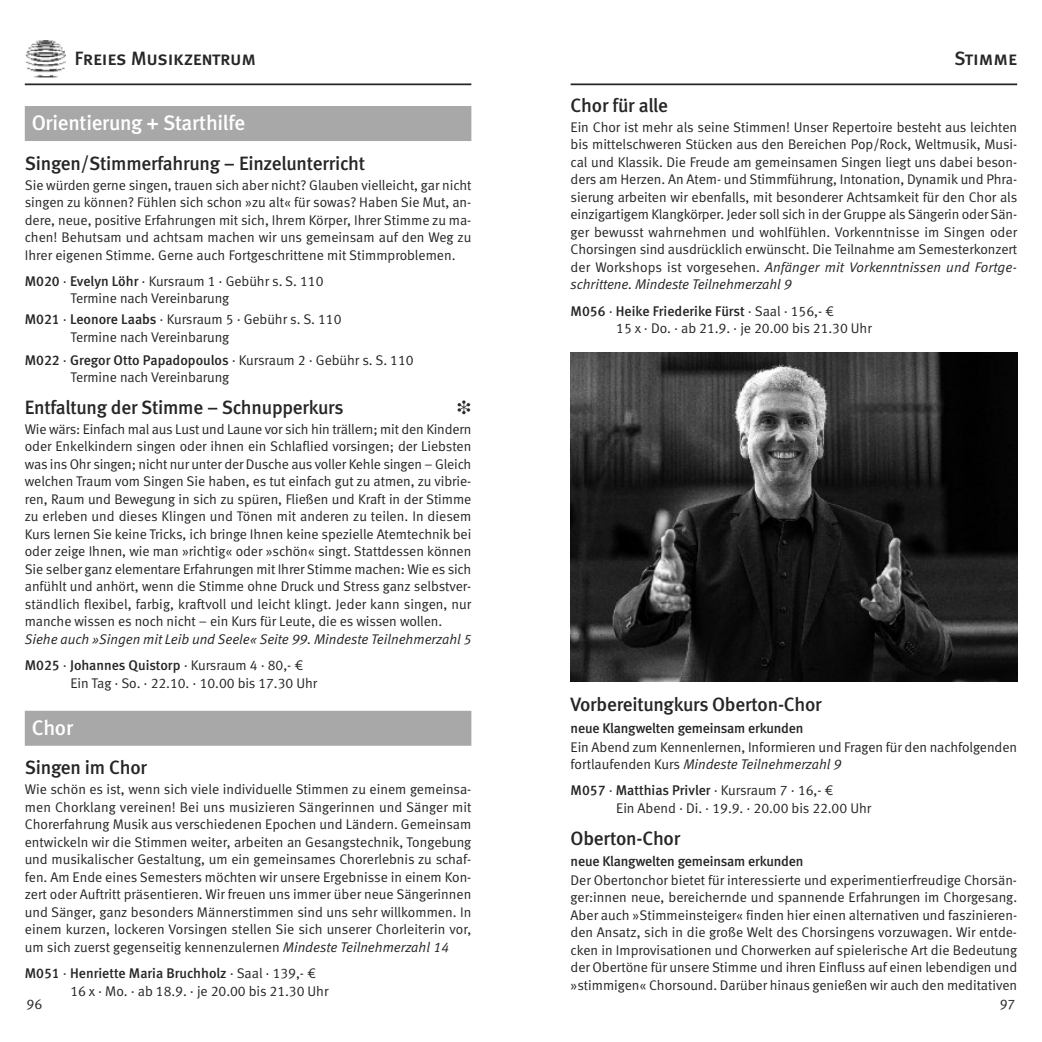
<style>
.page{position:relative;width:1042px;height:1042px;background:#fff}
.page>*{position:absolute;margin:0;border:0;box-sizing:border-box;transform-origin:0 0}
.t1{font:21px "Meta Medium LF";letter-spacing:-.015em;color:#fff}
.t2{font:19.25px "Meta Medium LF";letter-spacing:-.015em;color:#272526}
.t3{font:19.25px "Meta Medium LF Caps";letter-spacing:-.015em;color:#272526}
.t4{font:14px/17.5px "Meta Normal LF";letter-spacing:-.005em;color:#272526;text-align:justify}
.t5{font:14px "Meta Medium LF";letter-spacing:-.005em;color:#272526}
.t6{font:italic 14px "Meta Normal LF";color:#272526}
.s1{font-style:italic}
.s2{font-family:"Meta Normal LF"}
.s3{font-family:"Meta Euro"}
.s4{font-family:"Meta Medium LF"}
</style>
<div class="page">
<hr style="left:570px;top:83px;width:447px;height:2px;background:#272526">
<div style="left:25px;top:106px;width:446px;height:35px;background:#a8a8a8"></div>
<div style="left:25px;top:711px;width:446px;height:35px;background:#a8a8a8"></div>
<img style="left:25px;top:40px;width:40px;height:38px">
<hr style="left:25px;top:83px;width:446px;height:2px;background:#272526">
<img style="left:570px;top:352px;width:447px;height:330px">
<h2 class="t3" style="left:74px;top:51px;width:183px">Freies Musikzentrum</h2>
<h2 class="t3" style="left:954px;top:51px;width:65px">Stimme</h2>
<h2 class="t2" style="left:570px;top:98px;width:99px">Chor für alle</h2>
<p class="t4" style="left:570px;top:119px;width:448px">Ein Chor ist mehr als seine Stimmen! Unser Repertoire besteht aus leichten bis mittelschweren Stücken aus den Bereichen Pop/Rock, Weltmusik, Musi&shy;cal und Klassik. Die Freude am gemeinsamen Singen liegt uns dabei beson&shy;ders am Herzen. An Atem- und Stimmführung, Intonation, Dynamik und Phra&shy;sierung arbeiten wir ebenfalls, mit besonderer Achtsamkeit für den Chor als einzigartigem Klangkörper. Jeder soll sich in der Gruppe als Sängerin oder Sän&shy;ger bewusst wahrnehmen und wohlfühlen. Vorkenntnisse im Singen oder Chorsingen sind ausdrücklich erwünscht. Die Teilnahme am Semesterkonzert der Workshops ist vorgesehen. <span class="s1">Anfänger mit Vorkenntnissen und Fortge&shy;schrittene. Mindeste Teilnehmerzahl 9</span></p>
<p class="t5" style="left:570px;top:305px;width:265px">M056 <span class="s2">·</span> Heike Friederike Fürst <span class="s2">· Saal · 156,-</span> <span class="s3">1</span></p>
<p class="t4" style="left:616px;top:321px;width:257px">15 x · Do. · ab 21.9. · je 20.00 bis 21.30 Uhr</p>
<h1 class="t1" style="left:32px;top:115px;width:215px">Orientierung + Starthilfe</h1>
<h2 class="t2" style="left:25px;top:156px;width:342px">Singen/Stimmerfahrung – Einzelunterricht</h2>
<p class="t4" style="left:25px;top:177px;width:448px">Sie würden gerne singen, trauen sich aber nicht? Glauben vielleicht, gar nicht singen zu können? Fühlen sich schon »zu alt« für sowas? Haben Sie Mut, an&shy;dere, neue, positive Erfahrungen mit sich, Ihrem Körper, Ihrer Stimme zu ma&shy;chen! Behutsam und achtsam machen wir uns gemeinsam auf den Weg zu Ihrer eigenen Stimme. Gerne auch Fortgeschrittene mit Stimmproblemen.</p>
<p class="t4" style="left:70px;top:273px;width:255px;text-indent:-46px"><span class="s4">M020</span> · <span class="s4">Evelyn Löhr</span> · Kursraum 1 · Gebühr s. S. 110<br>Termine nach Vereinbarung</p>
<p class="t4" style="left:70px;top:312px;width:273px;text-indent:-46px"><span class="s4">M021</span> · <span class="s4">Leonore Laabs</span> · Kursraum 5 · Gebühr s. S. 110<br>Termine nach Vereinbarung</p>
<p class="t5" style="left:25px;top:354px;width:390px">M022 <span class="s2">·</span> Gregor Otto Papadopoulos <span class="s2">· Kursraum 2 · Gebühr s. S. 110</span></p>
<p class="t4" style="left:70px;top:369px;width:160px">Termine nach Vereinbarung</p>
<h2 class="t2" style="left:25px;top:400px;width:320px">Entfaltung der Stimme – Schnupperkurs</h2>
<p class="t4" style="left:25px;top:421px;width:448px">Wie wärs: Einfach mal aus Lust und Laune vor sich hin trällern; mit den Kindern oder Enkelkindern singen oder ihnen ein Schlaflied vorsingen; der Liebsten was ins Ohr singen; nicht nur unter der Dusche aus voller Kehle singen – Gleich welchen Traum vom Singen Sie haben, es tut einfach gut zu atmen, zu vibrie&shy;ren, Raum und Bewegung in sich zu spüren, Fließen und Kraft in der Stimme zu erleben und dieses Klingen und Tönen mit anderen zu teilen. In diesem Kurs lernen Sie keine Tricks, ich bringe Ihnen keine spezielle Atemtechnik bei oder zeige Ihnen, wie man »richtig« oder »schön« singt. Stattdessen können Sie selber ganz elementare Erfahrungen mit Ihrer Stimme machen: Wie es sich anfühlt und anhört, wenn die Stimme ohne Druck und Stress ganz selbstver&shy;ständlich flexibel, farbig, kraftvoll und leicht klingt. Jeder kann singen, nur manche wissen es noch nicht – ein Kurs für Leute, die es wissen wollen.</p>
<p class="t6" style="left:25px;top:634px;width:448px">Siehe auch »Singen mit Leib und Seele« Seite 99. Mindeste Teilnehmerzahl 5</p>
<p class="t5" style="left:25px;top:660px;width:280px">M025 <span class="s2">·</span> Johannes Quistorp <span class="s2">· Kursraum 4 · 80,-</span> <span class="s3">1</span></p>
<p class="t4" style="left:70px;top:675px;width:248px">Ein Tag · So. · 22.10. · 10.00 bis 17.30 Uhr</p>
<h1 class="t1" style="left:32px;top:720px;width:43px">Chor</h1>
<h2 class="t2" style="left:25px;top:760px;width:124px">Singen im Chor</h2>
<p class="t4" style="left:25px;top:782px;width:448px">Wie schön es ist, wenn sich viele individuelle Stimmen zu einem gemeinsa&shy;men Chorklang vereinen! Bei uns musizieren Sängerinnen und Sänger mit Chorerfahrung Musik aus verschiedenen Epochen und Ländern. Gemeinsam entwickeln wir die Stimmen weiter, arbeiten an Gesangstechnik, Tongebung und musikalischer Gestaltung, um ein gemeinsames Chorerlebnis zu schaf&shy;fen. Am Ende eines Semesters möchten wir unsere Ergebnisse in einem Kon&shy;zert oder Auftritt präsentieren. Wir freuen uns immer über neue Sängerinnen und Sänger, ganz besonders Männerstimmen sind uns sehr willkommen. In einem kurzen, lockeren Vorsingen stellen Sie sich unserer Chorleiterin vor, um sich zuerst gegenseitig kennenzulernen <span class="s1">Mindeste Teilnehmerzahl 14</span></p>
<p class="t5" style="left:25px;top:968px;width:293px">M051 <span class="s2">·</span> Henriette Maria Bruchholz <span class="s2">· Saal · 139,-</span> <span class="s3">1</span></p>
<p class="t4" style="left:70px;top:983px;width:259px">16 x · Mo. · ab 18.9. · je 20.00 bis 21.30 Uhr</p>
<h2 class="t2" style="left:570px;top:697px;width:253px">Vorbereitungkurs Oberton-Chor</h2>
<p class="t5" style="left:570px;top:723px;width:234px">neue Klangwelten gemeinsam erkunden</p>
<p class="t4" style="left:570px;top:739px;width:448px">Ein Abend zum Kennenlernen, Informieren und Fragen für den nachfolgenden fortlaufenden Kurs <span class="s1">Mindeste Teilnehmerzahl 9</span></p>
<p class="t5" style="left:570px;top:785px;width:264px">M057 <span class="s2">·</span> Matthias Privler <span class="s2">· Kursraum 7 · 16,-</span> <span class="s3">1</span></p>
<p class="t4" style="left:616px;top:800px;width:256px">Ein Abend · Di. · 19.9. · 20.00 bis 22.00 Uhr</p>
<h2 class="t2" style="left:570px;top:831px;width:111px">Oberton-Chor</h2>
<p class="t5" style="left:570px;top:856px;width:234px">neue Klangwelten gemeinsam erkunden</p>
<p class="t4" style="left:570px;top:872px;width:448px">Der Obertonchor bietet für interessierte und experimentierfreudige Chorsän&shy;ger:innen neue, bereichernde und spannende Erfahrungen im Chorgesang.<br>Aber auch »Stimmeinsteiger« finden hier einen alternativen und faszinieren&shy;den Ansatz, sich in die große Welt des Chorsingens vorzuwagen. Wir entde&shy;cken in Improvisationen und Chorwerken auf spielerische Art die Bedeutung der Obertöne für unsere Stimme und ihren Einfluss auf einen lebendigen und »stimmigen« Chorsound. Darüber hinaus genießen wir auch den meditativen</p>
<p class="t4" style="left:27px;top:996px;width:17px">96</p>
<p class="t4" style="left:999px;top:996px;width:17px">97</p>
</div>
